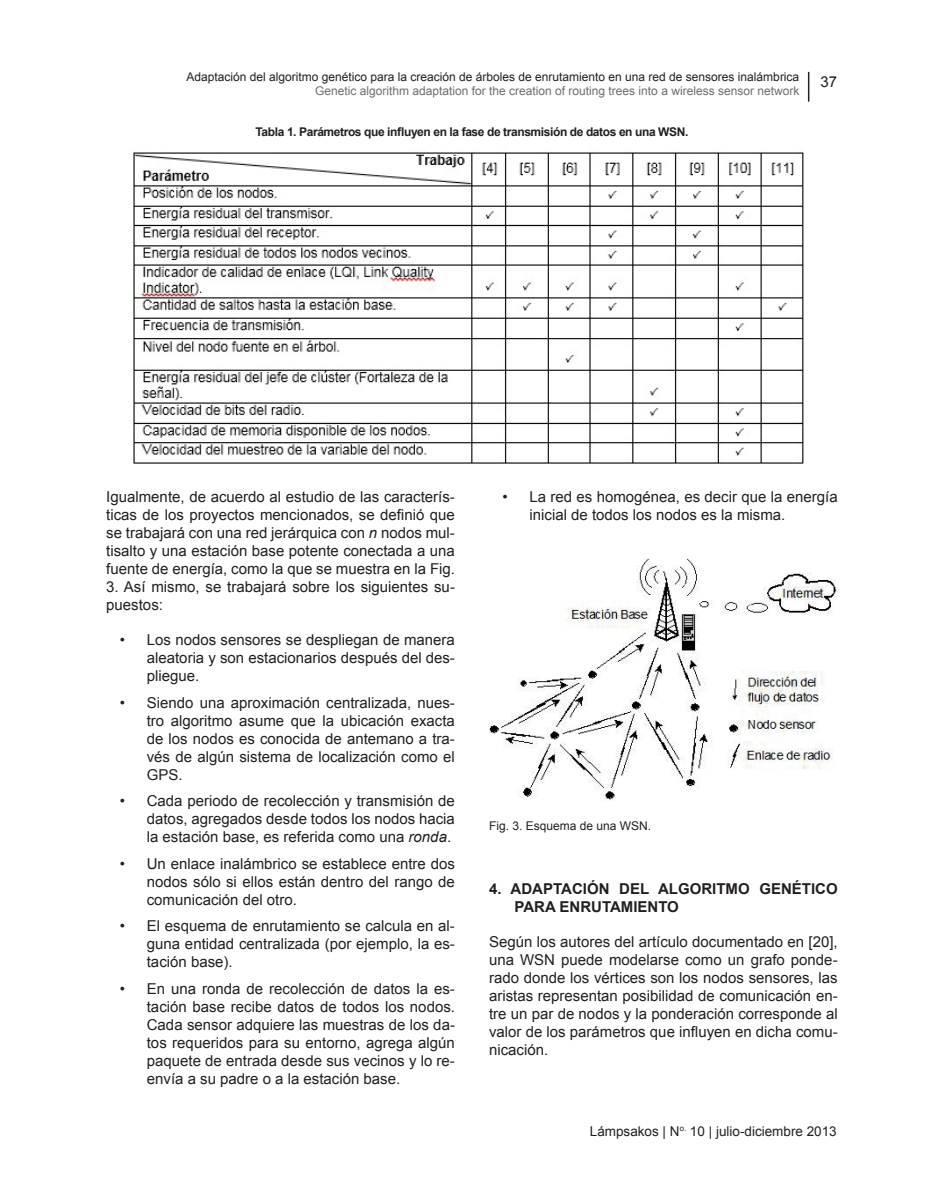
<style>
.page{position:relative;width:944px;height:1191px;background:#fff}
.page>*{position:absolute;margin:0;border:0;box-sizing:border-box;transform-origin:0 0}
.t1{font:15px/18px "Arial";color:#231f20;text-align:justify}
.t2{font:700 15px/18px "Arial";color:#231f20}
.t3{font:13.5px "Arial";color:#231f20}
.t4{font:12px "Arial";color:#231f20}
.t5{font:12px "Arial";color:#6c6d70}
.t6{font:700 12px "Arial";letter-spacing:-.035em;color:#231f20}
.s1{font-style:italic}
</style>
<div class="page">
<hr style="left:808px;top:72px;width:1px;height:30px;background:#231f20">
<img style="left:133px;top:152px;width:671px;height:312px">
<img style="left:489px;top:558px;width:349px;height:242px">
<p class="t4" style="left:186px;top:69px;width:614px">Adaptación del algoritmo genético para la creación de árboles de enrutamiento en una red de sensores inalámbrica</p>
<p class="t5" style="left:315px;top:83px;width:486px">Genetic algorithm adaptation for the creation of routing trees into a wireless sensor network</p>
<p class="t6" style="left:256px;top:124px;width:434px">Tabla 1. Parámetros que influyen en la fase de transmisión de datos en una WSN.</p>
<p class="t1" style="left:820px;top:73px;width:18px">37</p>
<p class="t1" style="left:106px;top:488px;width:350px">Igualmente, de acuerdo al estudio de las caracterís&shy;ticas de los proyectos mencionados, se definió que se trabajará con una red jerárquica con <span class="s1">n</span> nodos mul&shy;tisalto y una estación base potente conectada a una fuente de energía, como la que se muestra en la Fig.</p>
<p class="t1" style="left:106px;top:578px;width:350px">3. Así mismo, se trabajará sobre los siguientes su&shy;puestos:</p>
<p class="t1" style="left:147px;top:631px;width:310px;text-indent:-27px">• Los nodos sensores se despliegan de manera aleatoria y son estacionarios después del des&shy;pliegue.</p>
<p class="t1" style="left:147px;top:693px;width:310px;text-indent:-27px">• Siendo una aproximación centralizada, nues&shy;tro algoritmo asume que la ubicación exacta de los nodos es conocida de antemano a tra&shy;vés de algún sistema de localización como el GPS.</p>
<p class="t1" style="left:147px;top:792px;width:310px;text-indent:-27px">• Cada periodo de recolección y transmisión de datos, agregados desde todos los nodos hacia la estación base, es referida como una <span class="s1">ronda</span>.</p>
<p class="t1" style="left:147px;top:854px;width:310px;text-indent:-27px">• Un enlace inalámbrico se establece entre dos nodos sólo si ellos están dentro del rango de comunicación del otro.</p>
<p class="t1" style="left:147px;top:917px;width:310px;text-indent:-27px">• El esquema de enrutamiento se calcula en al&shy;guna entidad centralizada (por ejemplo, la es&shy;tación base).</p>
<p class="t1" style="left:147px;top:979px;width:310px;text-indent:-27px">• En una ronda de recolección de datos la es&shy;tación base recibe datos de todos los nodos.<br>Cada sensor adquiere las muestras de los da&shy;tos requeridos para su entorno, agrega algún paquete de entrada desde sus vecinos y lo re&shy;envía a su padre o a la estación base.</p>
<p class="t1" style="left:529px;top:488px;width:310px;text-indent:-27px">• La red es homogénea, es decir que la energía inicial de todos los nodos es la misma.</p>
<p class="t4" style="left:489px;top:817px;width:164px">Fig. 3. Esquema de una WSN.</p>
<p class="t2" style="left:514px;top:880px;width:325px;text-indent:-26px">4. ADAPTACIÓN DEL ALGORITMO GENÉTICO<br>PARA ENRUTAMIENTO</p>
<p class="t1" style="left:489px;top:933px;width:350px">Según los autores del artículo documentado en [20], una WSN puede modelarse como un grafo ponde&shy;rado donde los vértices son los nodos sensores, las aristas representan posibilidad de comunicación en&shy;tre un par de nodos y la ponderación corresponde al valor de los parámetros que influyen en dicha comu&shy;nicación.</p>
<p class="t3" style="left:590px;top:1121px;width:248px">Lámpsakos | N<sup>o.</sup> 10 | julio-diciembre 2013</p>
</div>
